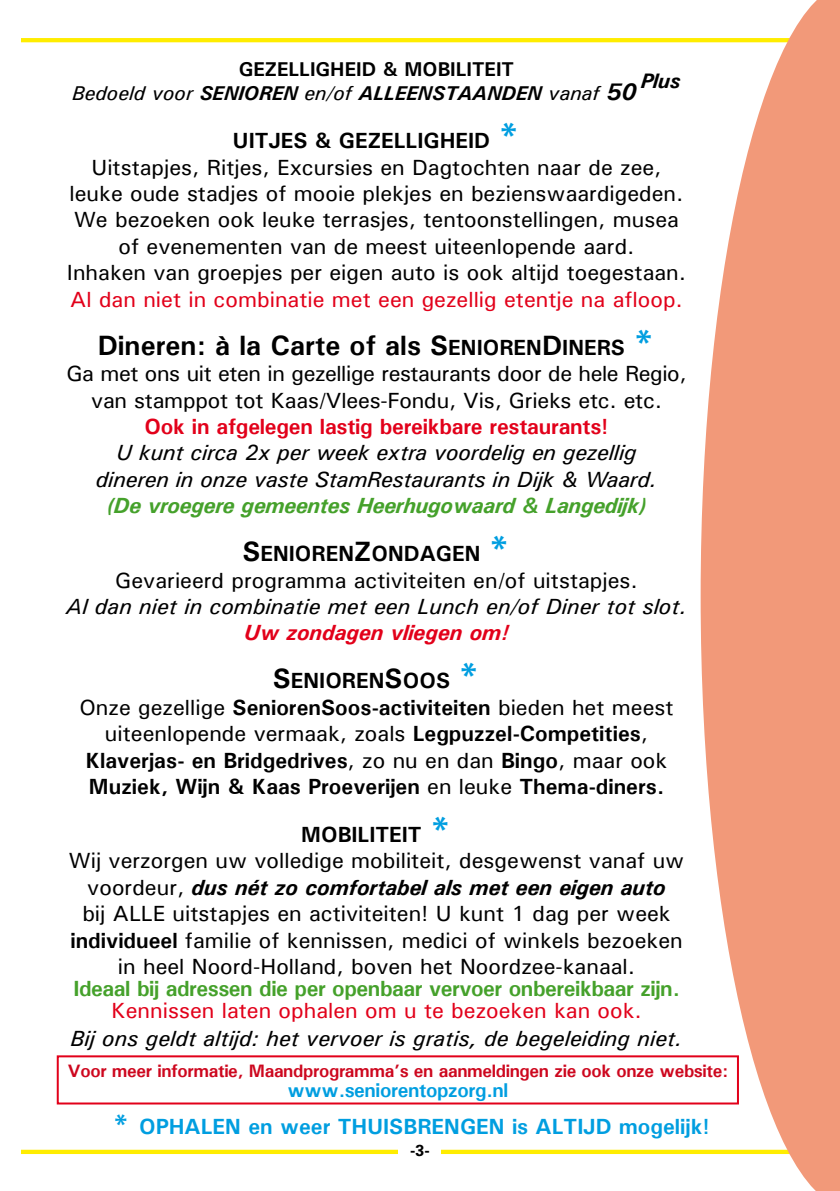
<style>
.page{position:relative;width:840px;height:1191px;background:#fff}
.page>*{position:absolute;margin:0;border:0;box-sizing:border-box;transform-origin:0 0}
.t1{font:700 28px "Univers";color:#000}
.t2{font:500 22px/26.4px "Univers";color:#000;text-align:center}
.t3{font:italic 500 22px/26.4px "Univers";color:#000;text-align:center}
.t4{font:700 22px/26.4px "Univers";color:#000;text-align:center}
.t5{font:500 22px/26.4px "Univers";letter-spacing:-.02em;color:#000;text-align:center}
.t6{font:500 22px "Univers";color:#e2001a}
.t7{font:italic 700 22px/48px "Univers";letter-spacing:-.01em;color:#45a12b;text-align:center}
.t8{font:700 22px "Univers";letter-spacing:-.02em;color:#45a12b}
.t9{font:700 22px "Univers";color:#009ee0}
.t10{font:700 22px "Univers";letter-spacing:-.01em;color:#e2001a}
.t11{font:italic 700 22px/48px "Univers";color:#e2001a;text-align:center}
.t12{font:italic 700 21px "Univers";color:#000}
.t13{font:700 20px/24px "Univers";color:#000}
.t14{font:700 20px "Univers";letter-spacing:-.02em;color:#009ee0}
.t15{font:700 18px "Univers";letter-spacing:-.02em;color:#cd071e}
.t16{font:700 16px "Univers LT Std";color:#000}
.s1{font-weight:500;font-style:italic}
.s2{font-style:italic}
.s3{font-style:italic;font-size:24px}
.s4{font-weight:700}
.s5{font-weight:700;font-size:36px;color:#009ee0}
.s6{font-size:22px}
.s7{font-size:36px;color:#009ee0}
.s8{font-style:normal;font-size:28px;color:#000}
.s9{font-style:normal;color:#000}
.s10{font-style:normal;font-size:36px;color:#009ee0}
.s11{font-weight:500}
.s12{font-weight:700;font-style:italic}
.s13{font-size:28px}
</style>
<div class="page">
<hr style="left:21px;top:38px;width:809px;height:4px;background:#ffed00">
<div style="left:21px;top:1149px;width:809px;height:5px;background:#ffed00"></div>
<svg style="left:700px;top:0;width:139px;height:1191px;fill:#f29979"></svg>
<div style="left:398px;top:1144px;width:43px;height:31px;background:#fff"></div>
<div style="left:57px;top:1055px;width:681px;height:49px;border:2px solid #e2001a"></div>
<p class="t13" style="left:72px;top:57px;width:565px;text-indent:166px">GEZELLIGHEID &amp; MOBILITEIT<br><span class="s1">Bedoeld voor</span> <span class="s2">SENIOREN</span> <span class="s1">en/of</span> <span class="s2">ALLEENSTAANDEN</span> <span class="s1">vanaf</span> <span class="s3">50</span></p>
<p class="t12" style="left:640px;top:68px;width:41px">Plus</p>
<p class="t2" style="left:67px;top:127px;width:620px"><span class="s4">UITJES &amp; GEZELLIGHEID</span> <span class="s5">*<br></span>Uitstapjes, Ritjes, Excursies en Dagtochten naar de zee, leuke oude stadjes of mooie plekjes en bezienswaardigeden.<br>We bezoeken ook leuke terrasjes, tentoonstellingen, musea of evenementen van de meest uiteenlopende aard.<br>Inhaken van groepjes per eigen auto is ook altijd toegestaan.</p>
<p class="t6" style="left:70px;top:285px;width:614px">Al dan niet in combinatie met een gezellig etentje na afloop.</p>
<p class="t1" style="left:98px;top:327px;width:558px">Dineren: à la Carte of als S<span class="s6">ENIOREN</span>D<span class="s6">INERS</span> <span class="s7">*</span></p>
<p class="t5" style="left:66px;top:360px;width:621px">Ga met ons uit eten in gezellige restaurants door de hele Regio, van stamppot tot Kaas/Vlees-Fondu, Vis, Grieks etc. etc.</p>
<p class="t10" style="left:144px;top:412px;width:465px">Ook in afgelegen lastig bereikbare restaurants!</p>
<p class="t3" style="left:96px;top:439px;width:562px">U kunt circa 2x per week extra voordelig en gezellig dineren in onze vaste StamRestaurants in Dijk &amp; Waard.</p>
<p class="t7" style="left:107px;top:481px;width:540px">(De vroegere gemeentes Heerhugowaard &amp; Langedijk)<br><span class="s8">S</span><span class="s9">ENIOREN</span><span class="s8">Z</span><span class="s9">ONDAGEN</span> <span class="s10">*</span></p>
<p class="t2" style="left:115px;top:566px;width:523px">Gevarieerd programma activiteiten en/of uitstapjes.</p>
<p class="t3" style="left:66px;top:592px;width:622px">Al dan niet in combinatie met een Lunch en/of Diner tot slot.</p>
<p class="t11" style="left:244px;top:608px;width:266px">Uw zondagen vliegen om!<br><span class="s8">S</span><span class="s9">ENIOREN</span><span class="s8">S</span><span class="s9">OOS</span> <span class="s10">*</span></p>
<p class="t4" style="left:79px;top:693px;width:595px"><span class="s11">Onze gezellige</span> SeniorenSoos-activiteiten <span class="s11">bieden het meest uiteenlopende vermaak, zoals</span> Legpuzzel-Competities<span class="s11">, </span>Klaverjas- en Bridgedrives<span class="s11">, zo nu en dan</span> Bingo<span class="s11">, maar ook </span>Muziek, Wijn &amp; Kaas Proeverijen <span class="s11">en leuke</span> Thema-diners.</p>
<p class="t2" style="left:69px;top:820px;width:616px"><span class="s4">MOBILITEIT</span> <span class="s5">*<br></span>Wij verzorgen uw volledige mobiliteit, desgewenst vanaf uw voordeur, <span class="s12">dus nét zo comfortabel als met een eigen auto<br></span>bij ALLE uitstapjes en activiteiten! U kunt 1 dag per week <span class="s4">individueel</span> familie of kennissen, medici of winkels bezoeken in heel Noord-Holland, boven het Noordzee-kanaal.</p>
<p class="t8" style="left:73px;top:974px;width:607px">Ideaal bij adressen die per openbaar vervoer onbereikbaar zijn.</p>
<p class="t6" style="left:111px;top:996px;width:532px">Kennissen laten ophalen om u te bezoeken kan ook.</p>
<p class="t3" style="left:71px;top:1024px;width:613px">Bij ons geldt altijd: het vervoer is gratis, de begeleiding niet.</p>
<p class="t15" style="left:68px;top:1059px;width:661px">Voor meer informatie, Maandprogramma’s en aanmeldingen zie ook onze website:</p>
<p class="t14" style="left:287px;top:1077px;width:222px">www.seniorentopzorg.nl</p>
<p class="t9" style="left:112px;top:1112px;width:598px"><span class="s13">*</span> OPHALEN en weer THUISBRENGEN is ALTIJD mogelijk!</p>
<p class="t16" style="left:410px;top:1140px;width:21px">-3-</p>
</div>
